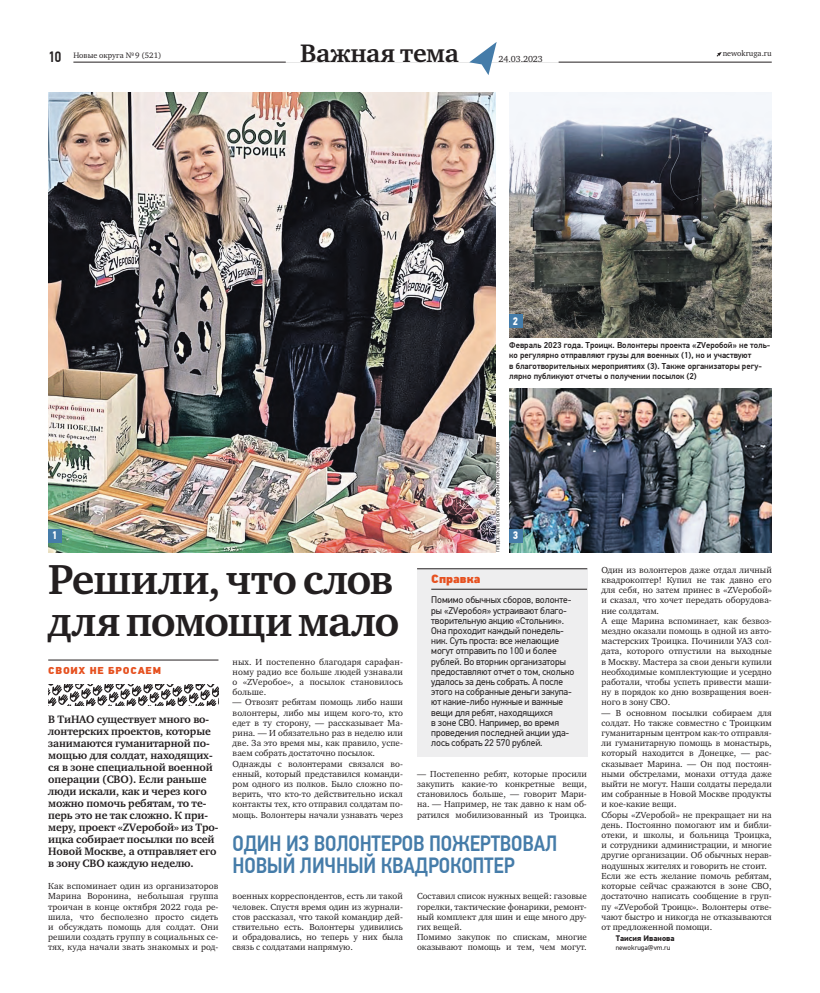
<style>
.page{position:relative;width:820px;height:993px;background:#fff}
.page>*{position:absolute;margin:0;border:0;box-sizing:border-box;transform-origin:0 0}
.t1{font:700 43px/42px "Charter ITC";letter-spacing:-.02em;color:#231f20}
.t2{font:700 26px "Charter ITC";letter-spacing:-.015em;color:#231f20}
.t3{font:500 22px/22px "PF Din Text Cond Pro";letter-spacing:-.01em;color:#457ca9}
.t4{font:500 15px "PF Din Text Cond Pro";color:#231f20}
.t5{font:900 12px "PF Din Text Pro";color:#e65120}
.t6{font:700 11px/12px "Charter ITC";letter-spacing:-.01em;color:#231f20}
.t7{font:700 11px "PF Din Text Cond Pro";color:#fff}
.t8{font:900 10px "PF Din Text Pro";letter-spacing:.07em;color:#e65120}
.t9{font:9.6px/10.2px "PF Din Text Pro";letter-spacing:-.01em;color:#231f20}
.t10{font:9px/10.2px "Charter ITC";color:#231f20;text-align:justify}
.t11{font:500 8.5px/10.2px "PF Din Text Pro";color:#231f20}
.t12{font:8px "Charter ITC";color:#231f20}
.t13{font:700 8px "PF Din Text Pro";color:#231f20}
.t14{font:7px "PF Din Text Pro";color:#231f20}
.t15{font:4.5px "PF Din Text Pro";color:#231f20}
</style>
<div class="page">
<svg style="left:716px;top:52px;width:5px;height:5px"></svg>
<hr style="left:73px;top:62px;width:698px;height:1px;background:#231f20">
<div style="left:285px;top:43px;width:273px;height:20px;background:#fff"></div>
<svg style="left:469px;top:42px;width:27px;height:33px"></svg>
<svg style="left:48px;top:684px;width:171px;height:21px"></svg>
<hr style="left:48px;top:659px;width:170px;height:1px;background:#231f20">
<img style="left:48px;top:93px;width:447px;height:459px">
<img style="left:509px;top:93px;width:262px;height:245px">
<div style="left:417px;top:568px;width:170px;height:188px;background:#eeeeef"></div>
<hr style="left:417px;top:568px;width:170px;height:1px;background:#231f20">
<hr style="left:431px;top:589px;width:155px;height:1px;background:#231f20">
<img style="left:509px;top:389px;width:262px;height:163px">
<div style="left:48px;top:529px;width:13px;height:13px;background:#457ca9"></div>
<div style="left:509px;top:314px;width:13px;height:13px;background:#457ca9"></div>
<div style="left:509px;top:529px;width:13px;height:13px;background:#457ca9"></div>
<h3 class="t4" style="left:48px;top:51px;width:15px">10</h3>
<h2 class="t2" style="left:300px;top:37px;width:160px">Важная тема</h2>
<p class="t12" style="left:722px;top:48px;width:51px">newokruga.ru</p>
<p class="t12" style="left:73px;top:50px;width:89px">Новые округа № 9 (521)</p>
<p class="t10" style="left:498px;top:54px;width:46px">24.03.2023</p>
<p class="t7" style="left:512px;top:317px;width:7px">2</p>
<p class="t7" style="left:52px;top:531px;width:7px">1</p>
<p class="t11" style="left:509px;top:341px;width:262px">Февраль 2023 года. Троицк. Волонтеры проекта «ZVеробой» не толь&shy;ко регулярно отправляют грузы для военных (1), но и участвуют<br>в благотворительных мероприятиях (3). Также организаторы регу&shy;лярно публикуют отчеты о получении посылок (2)</p>
<p class="t15" style="left:496px;top:552px;width:112px;rotate:-90deg">ПРЕДОСТАВЛЕНО ВОЛОНТЕРСКИМ ПРОЕКТОМ ZVЕРОБОЙ</p>
<p class="t7" style="left:512px;top:531px;width:7px">3</p>
<h1 class="t1" style="left:48px;top:559px;width:353px">Решили, что слов для помощи мало</h1>
<p class="t10" style="left:232px;top:656px;width:172px">ных. И постепенно благодаря сарафан&shy;ному радио все больше людей узнавали о «ZVеробое», а посылок становилось больше.</p>
<p class="t10" style="left:232px;top:697px;width:172px;text-align:left">— Отвозят ребятам помощь либо наши волонтеры, либо мы ищем кого-то, кто едет в ту сторону, — рассказывает Ма&shy;рина. — И обязательно раз в неделю или две. За это время мы, как правило, успе&shy;ваем собрать достаточно посылок.<br>Однажды с волонтерами связался во&shy;енный, который представился команди&shy;ром одного из полков. Было сложно по&shy;верить, что кто-то действительно искал контакты тех, кто отправил солдатам по&shy;мощь. Волонтеры начали узнавать через</p>
<h3 class="t5" style="left:431px;top:574px;width:51px">Справка</h3>
<p class="t9" style="left:431px;top:595px;width:144px">Помимо обычных сборов, волонте&shy;ры «ZVеробоя» устраивают благо&shy;творительную акцию «Стольник».<br>Она проходит каждый понедель&shy;ник. Суть проста: все желающие могут отправить по 100 и более рублей. Во вторник организаторы предоставляют отчет о том, сколько удалось за день собрать. А после этого на собранные деньги закупа&shy;ют какие-либо нужные и важные вещи для ребят, находящихся<br>в зоне СВО. Например, во время проведения последней акции уда&shy;лось собрать 22 570 рублей.</p>
<p class="t8" style="left:48px;top:666px;width:114px">СВОИХ НЕ БРОСАЕМ</p>
<p class="t6" style="left:48px;top:713px;width:172px">В ТиНАО существует много во&shy;лонтерских проектов, которые занимаются гуманитарной по&shy;мощью для солдат, находящих&shy;ся в зоне специальной военной операции (СВО). Если раньше люди искали, как и через кого можно помочь ребятам, то те&shy;перь это не так сложно. К при&shy;меру, проект «ZVеробой» из Тро&shy;ицка собирает посылки по всей<br>Новой Москве, а отправляет его в зону СВО каждую неделю.</p>
<p class="t10" style="left:48px;top:880px;width:172px">Как вспоминает один из организаторов Марина Воронина, небольшая группа троичан в конце октября 2022 года ре&shy;шила, что бесполезно просто сидеть и обсуждать помощь для солдат. Они решили создать группу в социальных се&shy;тях, куда начали звать знакомых и род-</p>
<p class="t10" style="left:417px;top:768px;width:171px">— Постепенно ребят, которые просили закупить какие-то конкретные вещи, становилось больше, — говорит Мари&shy;на. — Например, не так давно к нам об&shy;ратился мобилизованный из Троицка.</p>
<h3 class="t3" style="left:232px;top:833px;width:326px">ОДИН ИЗ ВОЛОНТЕРОВ ПОЖЕРТВОВАЛ<br>НОВЫЙ ЛИЧНЫЙ КВАДРОКОПТЕР</h3>
<p class="t10" style="left:417px;top:890px;width:171px;text-align:left">Составил список нужных вещей: газовые горелки, тактические фонарики, ремонт&shy;ный комплект для шин и еще много дру&shy;гих вещей.<br>Помимо закупок по спискам, многие оказывают помощь и тем, чем могут.</p>
<p class="t10" style="left:232px;top:890px;width:172px">военных корреспондентов, есть ли такой человек. Спустя время один из журнали&shy;стов рассказал, что такой командир дей&shy;ствительно есть. Волонтеры удивились и обрадовались, но теперь у них была связь с солдатами напрямую.</p>
<p class="t10" style="left:601px;top:564px;width:172px;text-align:left">Один из волонтеров даже отдал личный квадрокоптер! Купил не так давно его для себя, но затем принес в «ZVеробой» и сказал, что хочет передать оборудова&shy;ние солдатам.<br>А еще Марина вспоминает, как безвоз&shy;мездно оказали помощь в одной из авто&shy;мастерских Троицка. Починили УАЗ сол&shy;дата, которого отпустили на выходные в Москву. Мастера за свои деньги купили необходимые комплектующие и усердно работали, чтобы успеть привести маши&shy;ну в порядок ко дню возвращения воен&shy;ного в зону СВО.</p>
<p class="t10" style="left:601px;top:707px;width:172px;text-align:left">— В основном посылки собираем для солдат. Но также совместно с Троицким гуманитарным центром как-то отправля&shy;ли гуманитарную помощь в монастырь, который находится в Донецке, — рас&shy;сказывает Марина. — Он под постоян&shy;ными обстрелами, монахи оттуда даже выйти не могут. Наши солдаты передали им собранные в Новой Москве продукты и кое-какие вещи.<br>Сборы «ZVеробой» не прекращает ни на день. Постоянно помогают им и библи&shy;отеки, и школы, и больница Троицка, и сотрудники администрации, и многие другие организации. Об обычных нерав&shy;нодушных жителях и говорить не стоит.<br>Если же есть желание помочь ребятам, которые сейчас сражаются в зоне СВО, достаточно написать сообщение в груп&shy;пу «ZVеробой Троицк». Волонтеры отве&shy;чают быстро и никогда не отказываются от предложенной помощи.</p>
<p class="t13" style="left:615px;top:935px;width:60px">Таисия Иванова</p>
<p class="t14" style="left:615px;top:944px;width:56px">newokruga@vm.ru</p>
</div>
